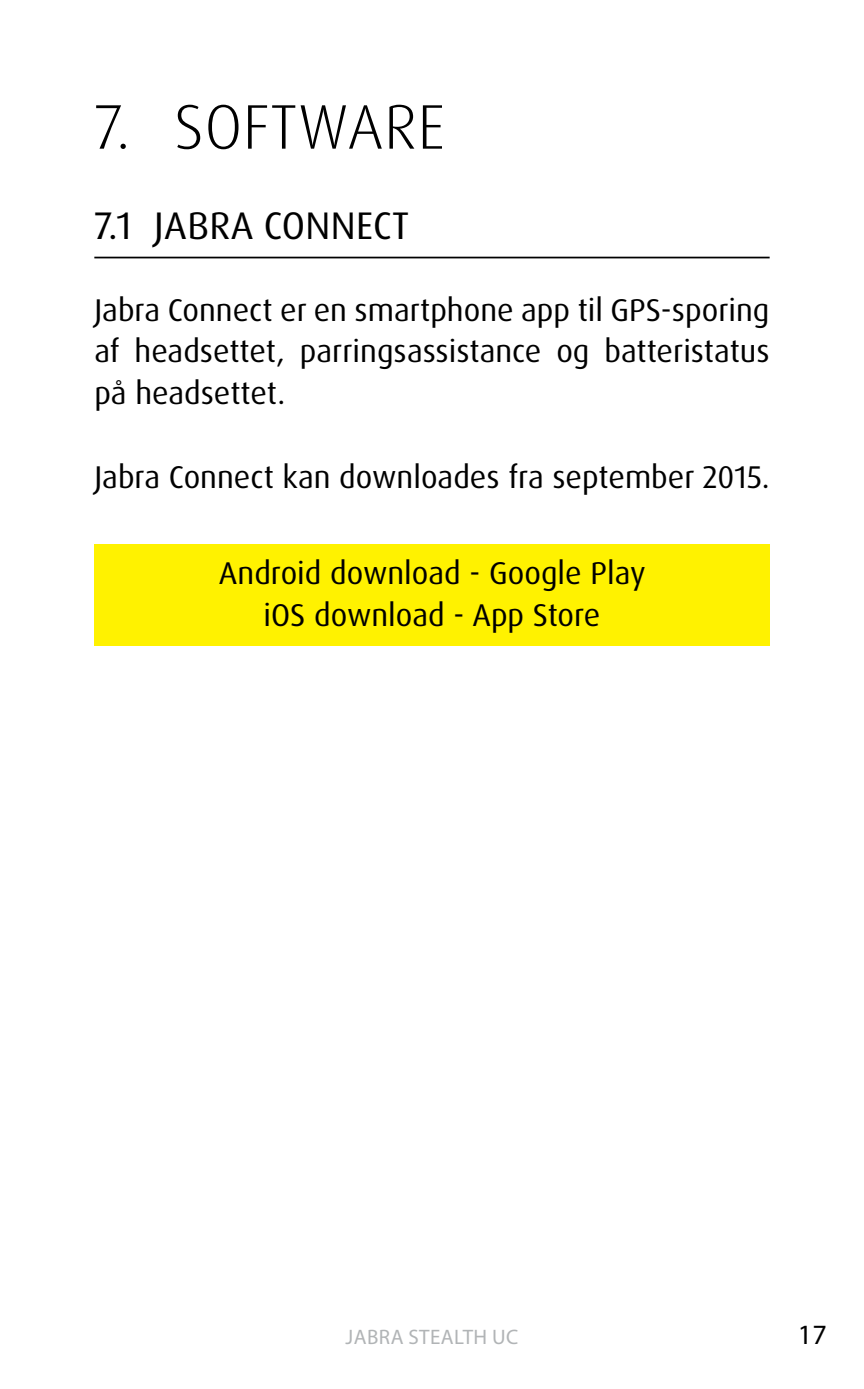
<style>
.page{position:relative;width:864px;height:1389px;background:#fff}
.page>*{position:absolute;margin:0;border:0;box-sizing:border-box;transform-origin:0 0}
.t1{font:300 63px "Dax Pro";letter-spacing:.01em;color:#000}
.t2{font:38.5px "Dax Pro";letter-spacing:.01em;color:#000}
.t3{font:31.5px/42px "Dax Pro";color:#000;text-align:justify}
.t4{font:28px "Myriad Pro";color:#000}
.t5{font:21px "Myriad Pro";letter-spacing:.02em;color:#b1b4b6}
</style>
<div class="page">
<hr style="left:94px;top:257px;width:675px;height:1px;background:#000">
<div style="left:94px;top:544px;width:675px;height:102px;background:#fff200"></div>
<h1 class="t1" style="left:95px;top:86px;width:351px">7. SOFTWARE</h1>
<p class="t2" style="left:94px;top:201px;width:316px">7.1 JABRA CONNECT</p>
<p class="t3" style="left:94px;top:289px;width:676px">Jabra Connect er en smartphone app til GPS-sporing af headsettet, parringsassistance og batteristatus på headsettet.</p>
<p class="t3" style="left:94px;top:457px;width:676px">Jabra Connect kan downloades fra september 2015.</p>
<p class="t3" style="left:219px;top:552px;width:428px;text-align:center">Android download - Google Play iOS download - App Store</p>
<p class="t5" style="left:345px;top:1324px;width:174px">JABRA STEALTH UC</p>
<p class="t4" style="left:797px;top:1317px;width:30px">17</p>
</div>
